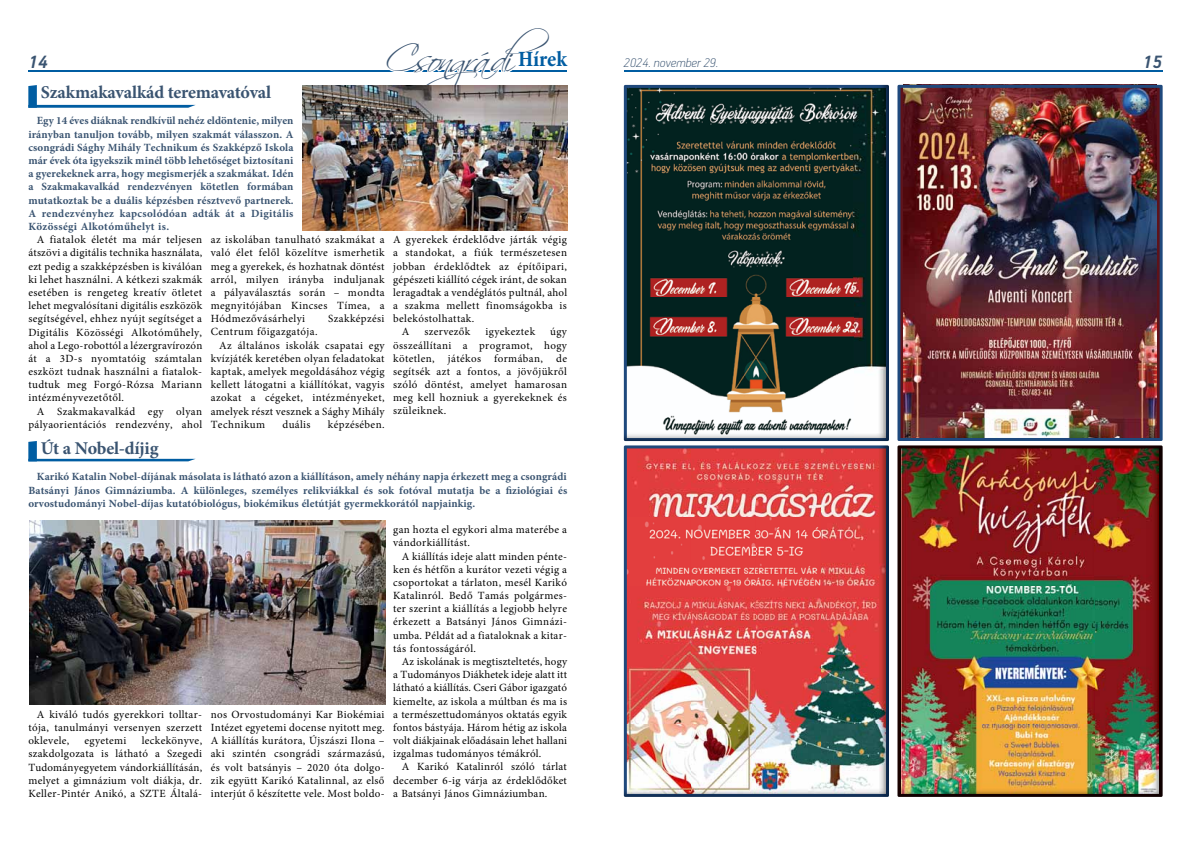
<style>
.page{position:relative;width:1191px;height:842px;background:#fff}
.page>*{position:absolute;margin:0;border:0;box-sizing:border-box;transform-origin:0 0}
.t1{font:37px "Scriptina";letter-spacing:-.095em;color:#3a5471}
.t2{font:italic 700 20px "PF Handbook Pro";color:#3a5471}
.t3{font:700 18px "Minion Pro";letter-spacing:-.01em;color:#3a5471}
.t4{font:italic 100 14px "PF Handbook Pro";color:#3a5471}
.t5{font:11px/13.2px "Minion Pro";letter-spacing:.03em;color:#000;text-align:justify}
.t6{font:700 11px/13.2px "Minion Pro";letter-spacing:.02em;color:#3a5471;text-align:justify}
.s1{font-family:"Minion Pro";font-weight:700;font-stretch:condensed;font-size:22px;color:#005da2}
</style>
<div class="page">
<hr style="left:624px;top:71px;width:538px;height:1px;background:#005da2">
<hr style="left:28px;top:71px;width:539px;height:1px;background:#005da2">
<svg style="left:385px;top:70px;width:166px;height:2px"></svg>
<svg style="left:28px;top:85px;width:168px;height:23px"></svg>
<img style="left:302px;top:85px;width:265px;height:145px">
<svg style="left:28px;top:441px;width:168px;height:20px"></svg>
<img style="left:29px;top:520px;width:356px;height:185px">
<img style="left:897px;top:85px;width:265px;height:356px">
<img style="left:624px;top:85px;width:265px;height:356px">
<img style="left:897px;top:445px;width:265px;height:352px">
<img style="left:624px;top:445px;width:265px;height:352px">
<h2 class="t2" style="left:28px;top:49px;width:21px">14</h2>
<h3 class="t3" style="left:41px;top:80px;width:232px">Szakmakavalkád teremavatóval</h3>
<p class="t6" style="left:28px;top:114px;width:267px;text-indent:9px">Egy 14 éves diáknak rendkívül nehéz eldöntenie, milyen irányban tanuljon tovább, milyen szakmát válasszon. A csongrádi Sághy Mihály Technikum és Szakképző Iskola már évek óta igyekszik minél több lehetőséget biztosítani a gyerekeknek arra, hogy megismerjék a szakmákat. Idén a Szakmakavalkád rendezvényen kötetlen formában mutatkoztak be a duális képzésben résztvevő partnerek.<br>A rendezvényhez kapcsolódóan adták át a digitális Közösségi Alkotóműhelyt is.</p>
<h1 class="t1" style="left:385px;top:37px;width:183px">Csongrádi <span class="s1">Hírek</span></h1>
<p class="t5" style="left:28px;top:233px;width:176px;text-indent:9px">A fiatalok életét ma már teljesen átszövi a digitális technika használata, ezt pedig a szakképzésben is kiválóan ki lehet használni. A kétkezi szakmák esetében is rengeteg kreatív ötletet lehet megvalósítani digitális eszközök segítségével, ehhez nyújt segítséget a Digitális Közösségi Alkotóműhely, ahol a Lego-robottól a lézergravírozón át a 3D-s nyomtatóig számtalan eszközt tudnak használni a fiatalok&shy;tudtuk meg Forgó-Rózsa Mariann intézményvezetőtől.</p>
<p class="t5" style="left:28px;top:404px;width:175px;text-align:right">A Szakmakavalkád egy olyan pályaorientációs rendezvény, ahol</p>
<h3 class="t3" style="left:41px;top:436px;width:119px">Út a Nobel-díjig</h3>
<p class="t5" style="left:211px;top:233px;width:175px">az iskolában tanulható szakmákat a való élet felől közelítve ismerhetik meg a gyerekek, és hozhatnak döntést arról, milyen irányba induljanak a pályaválasztás során – mondta megnyitójában Kincses Tímea, a Hódmezővásárhelyi</p>
<p class="t5" style="left:328px;top:312px;width:58px">Szakképzési</p>
<p class="t5" style="left:211px;top:325px;width:108px">Centrum főigazgatója.</p>
<p class="t5" style="left:219px;top:339px;width:167px">Az általános iskolák csapatai egy</p>
<p class="t5" style="left:211px;top:352px;width:175px">kvízjáték keretében olyan feladatokat</p>
<p class="t5" style="left:211px;top:365px;width:175px">kaptak, amelyek megoldásához végig</p>
<p class="t5" style="left:211px;top:378px;width:175px">kellett látogatni a kiállítókat, vagyis</p>
<p class="t5" style="left:211px;top:391px;width:175px">azokat a cégeket, intézményeket,</p>
<p class="t5" style="left:211px;top:404px;width:175px">amelyek részt vesznek a Sághy Mihály</p>
<p class="t5" style="left:211px;top:418px;width:56px">Technikum</p>
<p class="t5" style="left:282px;top:418px;width:30px">duális</p>
<p class="t5" style="left:328px;top:418px;width:58px">képzésében.</p>
<p class="t5" style="left:393px;top:233px;width:175px">A gyerekek érdeklődve járták végig</p>
<p class="t5" style="left:393px;top:246px;width:175px">a standokat, a fiúk természetesen</p>
<p class="t5" style="left:393px;top:259px;width:175px">jobban érdeklődtek az építőipari,</p>
<p class="t5" style="left:393px;top:273px;width:175px">gépészeti kiállító cégek iránt, de sokan</p>
<p class="t5" style="left:393px;top:286px;width:176px">leragadtak a vendéglátós pultnál, ahol</p>
<p class="t5" style="left:393px;top:299px;width:175px">a szakma mellett finomságokba is</p>
<p class="t5" style="left:393px;top:312px;width:83px">belekóstolhattak.</p>
<p class="t5" style="left:402px;top:325px;width:9px">A</p>
<p class="t5" style="left:424px;top:325px;width:48px">szervezők</p>
<p class="t5" style="left:485px;top:325px;width:51px">igyekeztek</p>
<p class="t5" style="left:393px;top:325px;width:175px;text-indent:157px">úgy összeállítani a programot, hogy kötetlen, játékos formában, de segítsék azt a fontos, a jövőjükről szóló döntést, amelyet hamarosan meg kell hozniuk a gyerekeknek és szüleiknek.</p>
<p class="t6" style="left:28px;top:470px;width:540px;text-indent:9px">Karikó Katalin Nobel-díjának másolata is látható azon a kiállításon, amely néhány napja érkezett meg a csongrádi Batsányi János Gimnáziumba. A különleges, személyes relikviákkal és sok fotóval mutatja be a fiziológiai és orvostudományi Nobel-díjas kutatóbiológus, biokémikus életútját gyermekkorától napjainkig.</p>
<p class="t5" style="left:28px;top:708px;width:175px;text-indent:9px">A kiváló tudós gyerekkori tolltar&shy;tója, tanulmányi versenyen szerzett oklevele,</p>
<p class="t5" style="left:28px;top:734px;width:175px;text-indent:113px">leckekönyve, szakdolgozata is látható a Szegedi Tudományegyetem vándorkiállításán, melyet a gimnázium volt diákja, dr.<br>Keller-Pintér Anikó, a SZTE Általá-</p>
<p class="t5" style="left:85px;top:734px;width:43px">egyetemi</p>
<p class="t5" style="left:211px;top:708px;width:175px">nos Orvostudományi Kar Biokémiai Intézet egyetemi docense nyitott meg.<br>A kiállítás kurátora, Újszászi Ilona – aki szintén csongrádi származású, és volt batsányis – 2020 óta dolgo&shy;zik együtt Karikó Katalinnal, az első interjút ő készítette vele. Most boldo-</p>
<p class="t5" style="left:393px;top:523px;width:175px">gan hozta el egykori alma materébe a vándorkiállítást.</p>
<p class="t5" style="left:393px;top:549px;width:175px;text-indent:9px">A kiállítás ideje alatt minden pénte&shy;ken és hétfőn a kurátor vezeti végig a csoportokat a tárlaton, mesél Karikó Katalinról. Bedő Tamás polgármes&shy;ter szerint a kiállítás a legjobb helyre érkezett a Batsányi János Gimnázi&shy;umba. Példát ad a fiataloknak a kitar&shy;tás fontosságáról.</p>
<p class="t5" style="left:393px;top:655px;width:176px;text-indent:9px">Az iskolának is megtiszteltetés, hogy a Tudományos Diákhetek ideje alatt itt látható a kiállítás. Cseri Gábor igazgató kiemelte, az iskola a múltban és ma is a természettudományos oktatás egyik fontos bástyája. Három hétig az iskola volt diákjainak előadásain lehet hallani izgalmas tudományos témákról.</p>
<p class="t5" style="left:393px;top:760px;width:175px;text-indent:9px">A Karikó Katalinról szóló tárlat december 6-ig várja az érdeklődőket a Batsányi János Gimnáziumban.</p>
<p class="t4" style="left:624px;top:54px;width:96px">2024. november 29.</p>
<h2 class="t2" style="left:1142px;top:50px;width:21px">15</h2>
</div>
